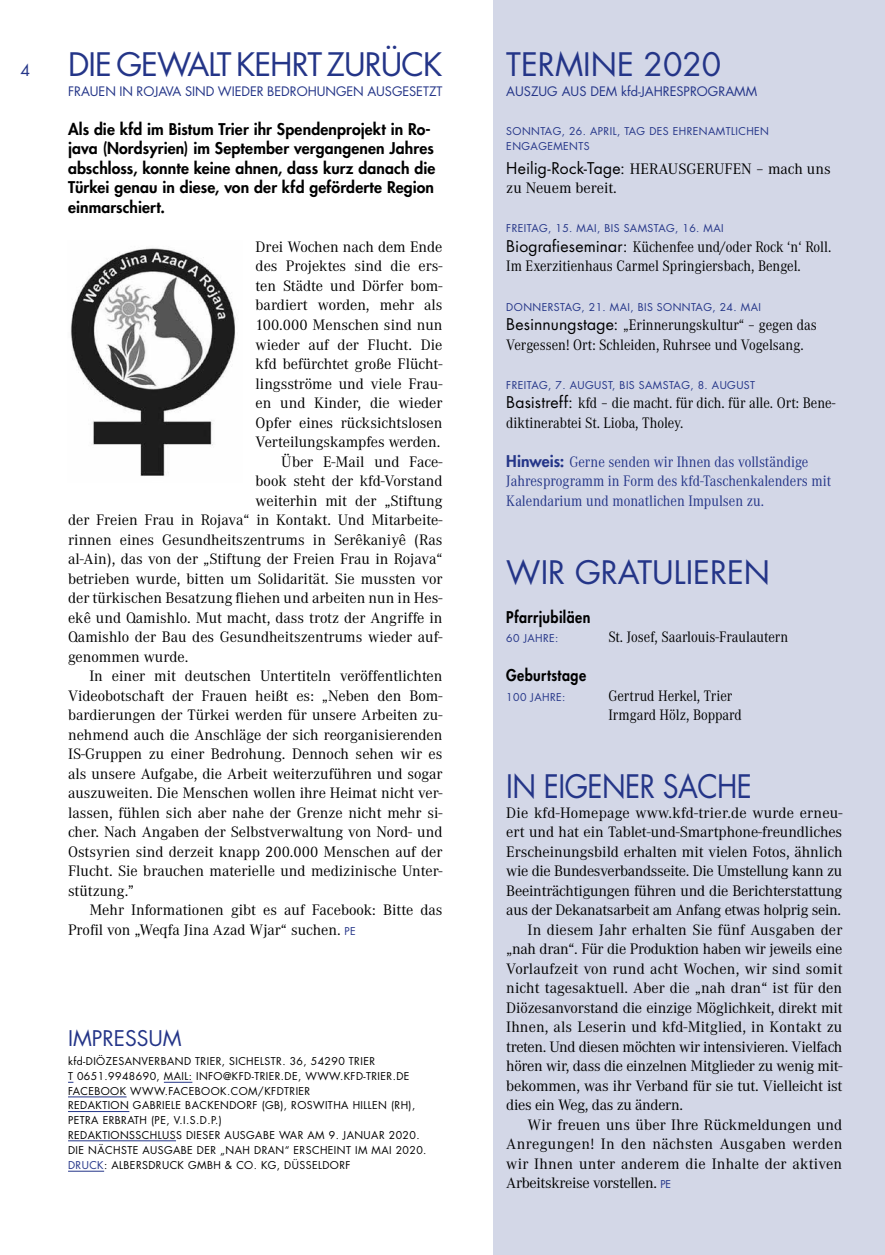
<style>
.page{position:relative;width:885px;height:1255px;background:#fff}
.page>*{position:absolute;margin:0;border:0;box-sizing:border-box;transform-origin:0 0}
.t1{font:31.5px "Futura Std";color:#243588}
.t2{font:31.5px "Futura Std";letter-spacing:-.02em;color:#243588}
.t3{font:31.5px "Futura Std";letter-spacing:-.02em;color:#243588;scale:.9 1}
.t4{font:21px "Futura Std";color:#243588}
.t5{font:15.75px/19.5px "Corporate A";color:#000}
.t6{font:15.75px/19.5px "Corporate A";color:#000;scale:.9 1}
.t7{font:15.75px "Corporate A";letter-spacing:-.02em;color:#000}
.t8{font:800 15.75px/19.5px "Futura Std";letter-spacing:.01em;color:#000}
.t9{font:15.75px/19.5px "Corporate A";color:#243588;scale:.9 1}
.t10{font:15.75px "Corporate A";letter-spacing:.025em;color:#000}
.t11{font:800 15.75px "Futura Std";letter-spacing:.01em;color:#000;scale:.9 1}
.t12{font:800 15.75px "Futura Std";letter-spacing:.03em;color:#000;scale:.9 1}
.t13{font:12.75px "Futura Std";letter-spacing:-.005em;color:#243588}
.t14{font:10.5px/14.9px "Futura Std";letter-spacing:.04em;color:#000}
.t15{font:10.5px/14.7px "Futura Std";letter-spacing:.04em;color:#243588}
.s1{font-size:15.75px}
.s2{font-family:"Futura Std";font-size:10.5px;color:#243588}
.s3{color:#243588}
.s4{font-family:"Futura Std"}
.s5{font-family:"Futura Std";font-weight:800}
</style>
<div class="page">
<div style="left:493px;top:0;width:391px;height:1254px;background:#d3d7e7"></div>
<svg style="left:164px;top:1081px;width:28px;height:1px"></svg>
<hr style="left:68px;top:1096px;width:59px;height:1px;background:#243588">
<hr style="left:68px;top:1111px;width:61px;height:1px;background:#243588">
<hr style="left:68px;top:1140px;width:108px;height:1px;background:#243588">
<hr style="left:68px;top:1170px;width:36px;height:1px;background:#243588">
<img style="left:70px;top:248px;width:166px;height:228px">
<h1 class="t2" style="left:21px;top:45px;width:423px"><span class="s1">4</span> DIE GEWALT KEHRT ZURÜCK</h1>
<p class="t13" style="left:68px;top:83px;width:376px">FRAUEN IN ROJAVA SIND WIEDER BEDROHUNGEN AUSGESETZT</p>
<p class="t8" style="left:68px;top:119px;width:368px">Als die kfd im Bistum Trier ihr Spendenprojekt in Ro&shy;java (Nordsyrien) im September vergangenen Jahres abschloss, konnte keine ahnen, dass kurz danach die Türkei genau in diese, von der kfd geförderte Region einmarschiert.</p>
<p class="t5" style="left:255px;top:237px;width:188px">Drei Wochen nach dem Ende</p>
<p class="t5" style="left:255px;top:257px;width:188px">des Projektes sind die ers-</p>
<p class="t5" style="left:255px;top:276px;width:188px">ten Städte und Dörfer bom-</p>
<p class="t5" style="left:255px;top:296px;width:188px">bardiert worden, mehr als</p>
<p class="t5" style="left:255px;top:315px;width:188px">100.000 Menschen sind nun</p>
<p class="t5" style="left:255px;top:335px;width:188px">wieder auf der Flucht. Die</p>
<p class="t5" style="left:255px;top:354px;width:188px">kfd befürchtet große Flücht-</p>
<p class="t5" style="left:255px;top:374px;width:188px">lingsströme und viele Frau-</p>
<p class="t5" style="left:255px;top:393px;width:188px">en und Kinder, die wieder</p>
<p class="t5" style="left:255px;top:413px;width:188px">Opfer eines rücksichtslosen</p>
<p class="t5" style="left:255px;top:432px;width:186px">Verteilungskampfes werden.</p>
<p class="t5" style="left:281px;top:452px;width:163px">Über E-Mail und Face-</p>
<p class="t5" style="left:255px;top:471px;width:188px">book steht der kfd-Vorstand</p>
<p class="t5" style="left:255px;top:491px;width:188px">weiterhin mit der „Stiftung</p>
<p class="t5" style="left:68px;top:510px;width:376px">der Freien Frau in Rojava“ in Kontakt. Und Mitarbeite-</p>
<p class="t5" style="left:68px;top:530px;width:376px">rinnen eines Gesundheitszentrums in Serêkaniyê (Ras</p>
<p class="t5" style="left:68px;top:549px;width:376px">al-Ain), das von der „Stiftung der Freien Frau in Rojava“</p>
<p class="t5" style="left:68px;top:569px;width:376px">betrieben wurde, bitten um Solidarität. Sie mussten vor</p>
<p class="t5" style="left:68px;top:588px;width:376px">der türkischen Besatzung fliehen und arbeiten nun in Hes-</p>
<p class="t5" style="left:68px;top:608px;width:376px">ekê und Qamishlo. Mut macht, dass trotz der Angriffe in</p>
<p class="t5" style="left:68px;top:627px;width:376px">Qamishlo der Bau des Gesundheitszentrums wieder auf-</p>
<p class="t5" style="left:68px;top:647px;width:122px">genommen wurde.</p>
<p class="t5" style="left:89px;top:666px;width:354px">In einer mit deutschen Untertiteln veröffentlichten</p>
<p class="t5" style="left:68px;top:686px;width:376px">Videobotschaft der Frauen heißt es: „Neben den Bom-</p>
<p class="t5" style="left:68px;top:705px;width:376px">bardierungen der Türkei werden für unsere Arbeiten zu-</p>
<p class="t5" style="left:68px;top:725px;width:376px">nehmend auch die Anschläge der sich reorganisierenden</p>
<p class="t5" style="left:68px;top:744px;width:376px">IS-Gruppen zu einer Bedrohung. Dennoch sehen wir es</p>
<p class="t5" style="left:68px;top:764px;width:376px">als unsere Aufgabe, die Arbeit weiterzuführen und sogar</p>
<p class="t5" style="left:68px;top:783px;width:376px">auszuweiten. Die Menschen wollen ihre Heimat nicht ver-</p>
<p class="t5" style="left:68px;top:803px;width:376px">lassen, fühlen sich aber nahe der Grenze nicht mehr si-</p>
<p class="t5" style="left:68px;top:822px;width:376px">cher. Nach Angaben der Selbstverwaltung von Nord- und</p>
<p class="t5" style="left:68px;top:842px;width:376px">Ostsyrien sind derzeit knapp 200.000 Menschen auf der</p>
<p class="t5" style="left:68px;top:861px;width:376px">Flucht. Sie brauchen materielle und medizinische Unter-</p>
<p class="t5" style="left:68px;top:881px;width:67px">stützung.”</p>
<p class="t5" style="left:89px;top:900px;width:354px">Mehr Informationen gibt es auf Facebook: Bitte das</p>
<p class="t5" style="left:68px;top:920px;width:289px">Profil von „Weqfa Jina Azad Wjar“ suchen. <span class="s2">PE</span></p>
<h2 class="t4" style="left:68px;top:1024px;width:115px">IMPRESSUM</h2>
<p class="t14" style="left:68px;top:1054px;width:360px">kfd-DIÖZESANVERBAND TRIER, SICHELSTR. 36, 54290 TRIER<br>T 0651.9948690, MAIL: INFO@KFD-TRIER.DE, WWW.KFD-TRIER.DE FACEBOOK WWW.FACEBOOK.COM/KFDTRIER<br>REDAKTION GABRIELE BACKENDORF (GB), ROSWITHA HILLEN (RH), PETRA ERBRATH (PE, V.I.S.D.P.)<br>REDAKTIONSSCHLUSS DIESER AUSGABE WAR AM 9. JANUAR 2020.<br>DIE NÄCHSTE AUSGABE DER „NAH DRAN“ ERSCHEINT IM MAI 2020.<br><span class="s3">DRUCK</span>: ALBERSDRUCK GMBH &amp; CO. KG, DÜSSELDORF</p>
<h1 class="t1" style="left:506px;top:45px;width:216px">TERMINE 2020</h1>
<p class="t13" style="left:506px;top:83px;width:252px">AUSZUG AUS DEM kfd-JAHRESPROGRAMM</p>
<p class="t15" style="left:506px;top:124px;width:264px">SONNTAG, 26. APRIL, TAG DES EHRENAMTLICHEN<br>ENGAGEMENTS</p>
<p class="t5" style="left:506px;top:159px;width:326px"><span class="s4">Heilig-Rock-Tage:</span> HERAUSGERUFEN – mach uns zu Neuem bereit.</p>
<p class="t15" style="left:506px;top:221px;width:219px">FREITAG, 15. MAI, BIS SAMSTAG, 16. MAI</p>
<p class="t6" style="left:506px;top:237px;width:362px"><span class="s4">Biografieseminar:</span> Küchenfee und/oder Rock ‘n‘ Roll.<br>Im Exerzitienhaus Carmel Springiersbach, Bengel.</p>
<p class="t15" style="left:506px;top:299px;width:256px">DONNERSTAG, 21. MAI, BIS SONNTAG, 24. MAI</p>
<p class="t6" style="left:506px;top:315px;width:346px"><span class="s4">Besinnungstage:</span> „Erinnerungskultur“ – gegen das<br>Vergessen! Ort: Schleiden, Ruhrsee und Vogelsang.</p>
<p class="t15" style="left:506px;top:377px;width:250px">FREITAG, 7. AUGUST, BIS SAMSTAG, 8. AUGUST</p>
<p class="t6" style="left:506px;top:393px;width:367px"><span class="s4">Basistreff:</span> kfd – die macht. für dich. für alle. Ort: Bene&shy;diktinerabtei St. Lioba, Tholey.</p>
<p class="t9" style="left:506px;top:452px;width:362px"><span class="s5">Hinweis:</span> Gerne senden wir Ihnen das vollständige<br>Jahresprogramm in Form des kfd-Taschenkalenders mit<br>Kalendarium und monatlichen Impulsen zu.</p>
<h1 class="t1" style="left:506px;top:552px;width:265px">WIR GRATULIEREN</h1>
<p class="t11" style="left:506px;top:607px;width:95px">Pfarrjubiläen</p>
<p class="t15" style="left:506px;top:631px;width:54px">60 JAHRE:</p>
<p class="t6" style="left:608px;top:627px;width:201px">St. Josef, Saarlouis-Fraulautern</p>
<p class="t12" style="left:506px;top:665px;width:90px">Geburtstage</p>
<p class="t15" style="left:506px;top:689px;width:61px">100 JAHRE:</p>
<p class="t6" style="left:608px;top:686px;width:150px">Gertrud Herkel, Trier<br>Irmgard Hölz, Boppard</p>
<h1 class="t3" style="left:506px;top:766px;width:274px">IN EIGENER SACHE</h1>
<p class="t5" style="left:506px;top:803px;width:338px">Die kfd-Homepage www.kfd-trier.de wurde erneu-</p>
<p class="t5" style="left:506px;top:822px;width:337px">ert und hat ein Tablet-und-Smartphone-freundliches</p>
<p class="t5" style="left:506px;top:842px;width:338px">Erscheinungsbild erhalten mit vielen Fotos, ähnlich</p>
<p class="t7" style="left:506px;top:862px;width:337px">wie die Bundesverbandsseite. Die Umstellung kann zu</p>
<p class="t5" style="left:506px;top:881px;width:337px">Beeinträchtigungen führen und die Berichterstattung</p>
<p class="t7" style="left:506px;top:901px;width:336px">aus der Dekanatsarbeit am Anfang etwas holprig sein.</p>
<p class="t5" style="left:527px;top:920px;width:316px">In diesem Jahr erhalten Sie fünf Ausgaben der</p>
<p class="t7" style="left:506px;top:940px;width:337px">„nah dran“. Für die Produktion haben wir jeweils eine</p>
<p class="t5" style="left:506px;top:959px;width:337px">Vorlaufzeit von rund acht Wochen, wir sind somit</p>
<p class="t5" style="left:506px;top:978px;width:337px">nicht tagesaktuell. Aber die „nah dran“ ist für den</p>
<p class="t5" style="left:506px;top:998px;width:338px">Diözesanvorstand die einzige Möglichkeit, direkt mit</p>
<p class="t5" style="left:506px;top:1017px;width:337px">Ihnen, als Leserin und kfd-Mitglied, in Kontakt zu</p>
<p class="t7" style="left:506px;top:1037px;width:337px">treten. Und diesen möchten wir intensivieren. Vielfach</p>
<p class="t7" style="left:506px;top:1057px;width:337px">hören wir, dass die einzelnen Mitglieder zu wenig mit-</p>
<p class="t5" style="left:506px;top:1076px;width:337px">bekommen, was ihr Verband für sie tut. Vielleicht ist</p>
<p class="t7" style="left:506px;top:1096px;width:178px">dies ein Weg, das zu ändern.</p>
<p class="t5" style="left:527px;top:1115px;width:316px">Wir freuen uns über Ihre Rückmeldungen und</p>
<p class="t10" style="left:506px;top:1135px;width:337px">Anregungen! In den nächsten Ausgaben werden</p>
<p class="t5" style="left:506px;top:1154px;width:337px">wir Ihnen unter anderem die Inhalte der aktiven</p>
<p class="t7" style="left:506px;top:1174px;width:166px">Arbeitskreise vorstellen. <span class="s2">PE</span></p>
</div>
